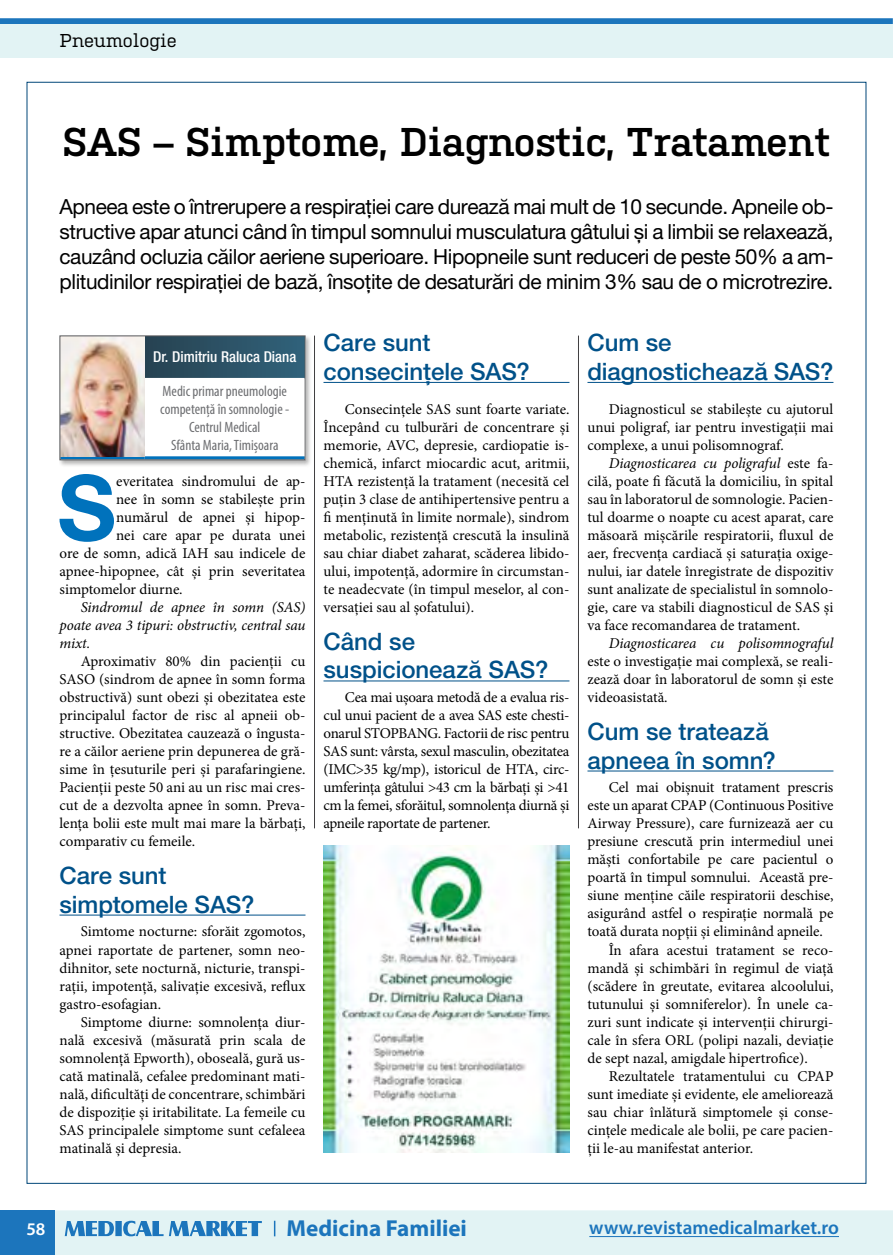
<style>
.page{position:relative;width:893px;height:1255px;background:#fff}
.page>*{position:absolute;margin:0;border:0;box-sizing:border-box;transform-origin:0 0}
.t1{font:700 90.6px "Helvetica Neue LT Pro";color:#0072bc}
.t2{font:600 40.05px "Kulturista";letter-spacing:-.005em;color:#000}
.t3{font:500 24px/28.8px "Helvetica Neue LT Pro";color:#005189}
.t4{font:700 23.1px "Myriad Pro";color:#1c75bc}
.t5{font:20.85px/25px "Helvetica Neue LT Pro";letter-spacing:-.02em;color:#000;text-align:justify}
.t6{font:600 19.2px "Myriad Pro";color:#1c75bc}
.t7{font:18.6px "Kulturista";color:#000}
.t8{font:600 17.85px "Myriad Pro";color:#fff}
.t9{font:15px/18px "Minion Pro";letter-spacing:-.005em;color:#000;text-align:justify}
.t10{font:italic 15px/18px "Minion Pro";letter-spacing:-.005em;color:#000;text-align:justify}
.t11{font:condensed 15px/18px "Myriad Pro";color:#6d6e71;text-align:center}
.t12{font:500 condensed 15px "Helvetica Neue LT Pro";color:#fff}
.s1{font-style:italic}
</style>
<div class="page">
<div style="left:54px;top:1210px;width:839px;height:44px;background:#e2f3f4"></div>
<div style="left:0;top:1210px;width:54px;height:44px;background:#1c75bc"></div>
<svg style="left:65px;top:1220px;width:197px;height:16px"></svg>
<hr style="left:589px;top:1236px;width:250px;height:1px;background:#1c75bc">
<div style="left:0;top:18px;width:893px;height:6px;background:#1c75bc"></div>
<svg style="left:274px;top:1220px;width:1px;height:16px"></svg>
<div style="left:0;top:24px;width:893px;height:34px;background:#e2f3f4"></div>
<hr style="left:314px;top:336px;width:1px;height:492px;background:#414042">
<hr style="left:578px;top:336px;width:1px;height:492px;background:#414042">
<hr style="left:60px;top:914px;width:245px;height:1px;background:#005189">
<hr style="left:323px;top:382px;width:246px;height:1px;background:#005189">
<hr style="left:323px;top:680px;width:246px;height:1px;background:#005189">
<hr style="left:587px;top:382px;width:246px;height:1px;background:#005189">
<hr style="left:587px;top:770px;width:246px;height:1px;background:#005189">
<div style="left:59px;top:335px;width:252px;height:132px;background:#000;opacity:.3"></div>
<div style="left:60px;top:336px;width:245px;height:124px;background:#fff"></div>
<div style="left:145px;top:336px;width:160px;height:42px;background:linear-gradient(to right,#274251,#31627b)"></div>
<hr style="left:60px;top:456px;width:85px;height:3px;background:#0072bc">
<hr style="left:145px;top:456px;width:160px;height:3px;background:#0072bc">
<img style="left:62px;top:337px;width:83px;height:119px">
<div style="left:60px;top:335px;width:245px;height:125px;border:1px solid #58595b"></div>
<img style="left:323px;top:845px;width:246px;height:307px">
<p class="t7" style="left:60px;top:27px;width:119px">Pneumologie</p>
<h2 class="t2" style="left:62px;top:113px;width:770px">SAS – Simptome, Diagnostic, Tratament</h2>
<p class="t5" style="left:60px;top:194px;width:775px">Apneea este o întrerupere a respirației care durează mai mult de 10 secunde. Apneile ob&shy;structive apar atunci când în timpul somnului musculatura gâtului și a limbii se relaxează, cauzând ocluzia căilor aeriene superioare. Hipopneile sunt reduceri de peste 50% a am&shy;plitudinilor respirației de bază, însoțite de desaturări de minim 3% sau de o microtrezire.</p>
<p class="t12" style="left:153px;top:348px;width:145px">Dr. Dimitriu Raluca Diana</p>
<p class="t11" style="left:160px;top:382px;width:131px">Medic primar pneumologie competență în somnologie -<br>Centrul Medical<br>Sfânta Maria, Timișoara</p>
<h1 class="t1" style="left:57px;top:452px;width:60px">S</h1>
<p class="t9" style="left:116px;top:472px;width:191px">everitatea sindromului de ap-</p>
<p class="t9" style="left:116px;top:490px;width:191px">nee în somn se stabilește prin</p>
<p class="t9" style="left:116px;top:508px;width:191px">numărul de apnei și hipop-</p>
<p class="t9" style="left:116px;top:526px;width:191px">nei care apar pe durata unei</p>
<p class="t9" style="left:60px;top:544px;width:247px">ore de somn, adică IAH sau indicele de</p>
<p class="t9" style="left:60px;top:562px;width:247px">apnee-hipopnee, cât și prin severitatea</p>
<p class="t9" style="left:60px;top:580px;width:125px">simptomelor diurne.</p>
<p class="t10" style="left:60px;top:598px;width:247px;text-indent:21px">Sindromul de apnee în somn (SAS) poate avea 3 tipuri: obstructiv, central sau mixt.</p>
<p class="t9" style="left:60px;top:652px;width:247px;text-indent:21px">Aproximativ 80% din pacienții cu SASO (sindrom de apnee în somn forma obstructivă) sunt obezi și obezitatea este principalul factor de risc al apneii ob&shy;structive. Obezitatea cauzează o îngusta&shy;re a căilor aeriene prin depunerea de gră&shy;sime în țesuturile peri și parafaringiene.<br>Pacienții peste 50 ani au un risc mai cres&shy;cut de a dezvolta apnee în somn. Preva&shy;lența bolii este mult mai mare la bărbați, comparativ cu femeile.</p>
<h3 class="t3" style="left:60px;top:860px;width:196px">Care sunt simptomele SAS?</h3>
<p class="t9" style="left:60px;top:922px;width:247px;text-indent:21px">Simtome nocturne: sforăit zgomotos, apnei raportate de partener, somn neo&shy;dihnitor, sete nocturnă, nicturie, transpi&shy;rații, impotență, salivație excesivă, reflux gastro-esofagian.</p>
<p class="t9" style="left:60px;top:1012px;width:247px;text-indent:21px">Simptome diurne: somnolența diur&shy;nală excesivă (măsurată prin scala de somnolență Epworth), oboseală, gură us&shy;cată matinală, cefalee predominant mati&shy;nală, dificultăți de concentrare, schimbări de dispoziție și iritabilitate. La femeile cu SAS principalele simptome sunt cefaleea matinală și depresia.</p>
<h3 class="t3" style="left:323px;top:328px;width:208px">Care sunt consecințele SAS?</h3>
<p class="t9" style="left:323px;top:400px;width:247px;text-indent:21px">Consecințele SAS sunt foarte variate.<br>Începând cu tulburări de concentrare și memorie, AVC, depresie, cardiopatie is&shy;chemică, infarct miocardic acut, aritmii, HTA rezistență la tratament (necesită cel puțin 3 clase de antihipertensive pentru a fi menținută în limite normale), sindrom metabolic, rezistență crescută la insulină sau chiar diabet zaharat, scăderea libido&shy;ului, impotență, adormire în circumstan&shy;te neadecvate (în timpul meselor, al con&shy;versației sau al șofatului).</p>
<h3 class="t3" style="left:323px;top:626px;width:226px">Când se suspicionează SAS?</h3>
<p class="t9" style="left:323px;top:688px;width:247px;text-indent:21px">Cea mai ușoara metodă de a evalua ris&shy;cul unui pacient de a avea SAS este chesti&shy;onarul STOPBANG. Factorii de risc pentru SAS sunt: vârsta, sexul masculin, obezitatea (IMC&gt;35 kg/mp), istoricul de HTA, circ&shy;umferința gâtului &gt;43 cm la bărbați și &gt;41 cm la femei, sforăitul, somnolența diurnă și apneile raportate de partener.</p>
<h3 class="t3" style="left:587px;top:328px;width:247px">Cum se diagnostichează SAS?</h3>
<p class="t9" style="left:587px;top:400px;width:247px;text-indent:21px">Diagnosticul se stabilește cu ajutorul unui poligraf, iar pentru investigații mai complexe, a unui polisomnograf.</p>
<p class="t9" style="left:587px;top:454px;width:247px;text-indent:21px"><span class="s1">Diagnosticarea cu poligraful</span> este fa&shy;cilă, poate fi făcută la domiciliu, în spital sau în laboratorul de somnologie. Pacien&shy;tul doarme o noapte cu acest aparat, care măsoară mișcările respiratorii, fluxul de aer, frecvența cardiacă și saturația oxige&shy;nului, iar datele înregistrate de dispozitiv sunt analizate de specialistul în somnolo&shy;gie, care va stabili diagnosticul de SAS și va face recomandarea de tratament.</p>
<p class="t10" style="left:609px;top:634px;width:226px">Diagnosticarea cu polisomnograful</p>
<p class="t9" style="left:587px;top:652px;width:247px">este o investigație mai complexă, se reali&shy;zează doar în laboratorul de somn și este videoasistată.</p>
<h3 class="t3" style="left:587px;top:716px;width:190px">Cum se tratează apneea în somn?</h3>
<p class="t9" style="left:609px;top:778px;width:226px">Cel mai obișnuit tratament prescris</p>
<p class="t9" style="left:587px;top:796px;width:247px">este un aparat CPAP (Continuous Positive</p>
<p class="t9" style="left:587px;top:814px;width:247px">Airway Pressure), care furnizează aer cu</p>
<p class="t9" style="left:587px;top:832px;width:247px">presiune crescută prin intermediul unei</p>
<p class="t9" style="left:587px;top:850px;width:247px">măști confortabile pe care pacientul o</p>
<p class="t9" style="left:587px;top:868px;width:247px">poartă în timpul somnului. Această pre-</p>
<p class="t9" style="left:587px;top:886px;width:247px">siune menține căile respiratorii deschise,</p>
<p class="t9" style="left:587px;top:904px;width:247px">asigurând astfel o respirație normală pe</p>
<p class="t9" style="left:587px;top:922px;width:237px">toată durata nopții și eliminând apneile.</p>
<p class="t9" style="left:609px;top:940px;width:226px">În afara acestui tratament se reco-</p>
<p class="t9" style="left:587px;top:958px;width:247px">mandă și schimbări în regimul de viață</p>
<p class="t9" style="left:587px;top:976px;width:247px">(scădere în greutate, evitarea alcoolului,</p>
<p class="t9" style="left:587px;top:994px;width:247px">tutunului și somniferelor). În unele ca-</p>
<p class="t9" style="left:587px;top:1012px;width:247px">zuri sunt indicate și intervenții chirurgi-</p>
<p class="t9" style="left:587px;top:1030px;width:247px">cale în sfera ORL (polipi nazali, deviație</p>
<p class="t9" style="left:587px;top:1048px;width:222px">de sept nazal, amigdale hipertrofice).</p>
<p class="t9" style="left:609px;top:1066px;width:226px">Rezultatele tratamentului cu CPAP</p>
<p class="t9" style="left:587px;top:1084px;width:247px">sunt imediate și evidente, ele ameliorează</p>
<p class="t9" style="left:587px;top:1102px;width:247px">sau chiar înlătură simptomele și conse-</p>
<p class="t9" style="left:587px;top:1120px;width:247px">cințele medicale ale bolii, pe care pacien-</p>
<p class="t9" style="left:587px;top:1138px;width:167px">ții le-au manifestat anterior.</p>
<p class="t8" style="left:26px;top:1217px;width:21px">58</p>
<h3 class="t4" style="left:287px;top:1213px;width:182px">Medicina Familiei</h3>
<p class="t6" style="left:589px;top:1214px;width:251px">www.revistamedicalmarket.ro</p>
</div>
